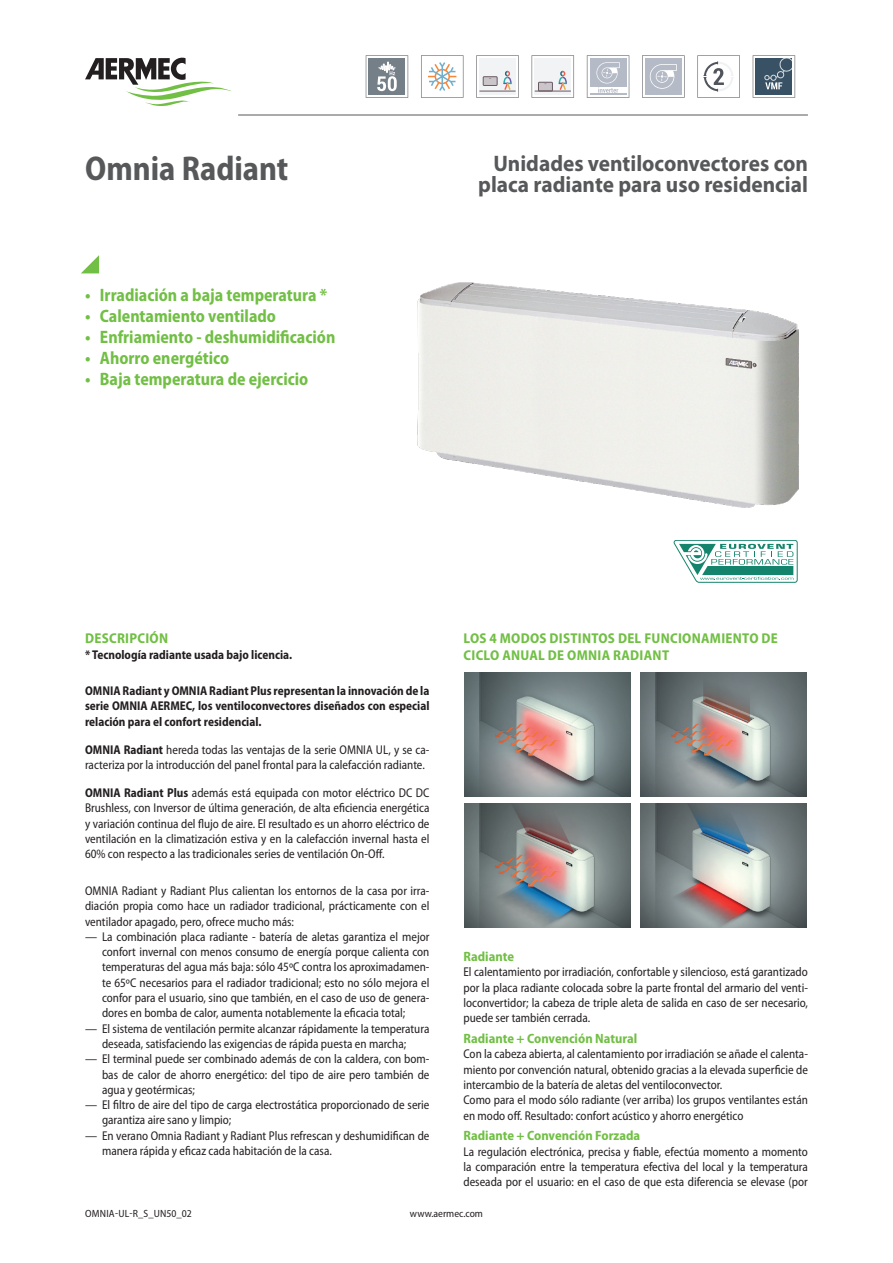
<style>
.page{position:relative;width:893px;height:1263px;background:#fff}
.page>*{position:absolute;margin:0;border:0;box-sizing:border-box;transform-origin:0 0}
.grandezza_es{font:700 semi-condensed 34.5px "Myriad Pro";color:#57585a;scale:.95 1}
.descrizione_es{font:700 22.5px/21px "Myriad Pro";color:#57585a;text-align:right;scale:.95 1}
.t1{font:700 semi-condensed 18px "Myriad Pro";color:#71bf44;scale:.95 1}
.t2{font:700 semi-condensed 14.25px/16.5px "Myriad Pro";letter-spacing:.02em;color:#71bf44}
.t3{font:700 semi-condensed 13.5px "Myriad Pro";color:#71bf44}
.normale_es{font:semi-condensed 12.75px/15.3px "Myriad Pro";color:#231f20;text-align:justify;scale:.95 1}
.normaleInline_es{font:700 semi-condensed 12.75px/15.3px "Myriad Pro";color:#231f20;text-align:justify;scale:.95 1}
.t4{font:semi-condensed 10.5px "Myriad Pro";letter-spacing:.005em;color:#231f20}
.s1{font-weight:700}
</style>
<div class="page">
<svg style="left:81px;top:255px;width:18px;height:18px"></svg>
<img style="left:465px;top:672px;width:166px;height:125px">
<img style="left:641px;top:672px;width:166px;height:125px">
<img style="left:465px;top:803px;width:166px;height:125px">
<img style="left:641px;top:803px;width:166px;height:125px">
<hr style="left:238px;top:115px;width:570px;height:1px;background:#57585a">
<img style="left:417px;top:282px;width:382px;height:226px">
<svg style="left:85px;top:58px;width:147px;height:48px"></svg>
<svg style="left:366px;top:55px;width:42px;height:43px"></svg>
<svg style="left:421px;top:55px;width:42px;height:43px"></svg>
<svg style="left:476px;top:55px;width:43px;height:43px"></svg>
<svg style="left:531px;top:55px;width:43px;height:43px"></svg>
<svg style="left:587px;top:55px;width:42px;height:43px"></svg>
<svg style="left:642px;top:55px;width:43px;height:43px"></svg>
<svg style="left:697px;top:55px;width:43px;height:43px"></svg>
<svg style="left:753px;top:55px;width:42px;height:43px"></svg>
<svg style="left:674px;top:540px;width:123px;height:43px"></svg>
<p class="grandezza_es" style="left:85px;top:146px;width:216px">Omnia Radiant</p>
<p class="descrizione_es" style="left:478px;top:153px;width:348px">Unidades ventiloconvectores con placa radiante para uso residencial</p>
<p class="t1" style="left:85px;top:284px;width:256px">• Irradiación a baja temperatura *</p>
<p class="t1" style="left:85px;top:305px;width:203px">• Calentamiento ventilado</p>
<p class="t1" style="left:85px;top:326px;width:265px">• Enfriamiento - deshumidificación</p>
<p class="t1" style="left:85px;top:347px;width:153px">• Ahorro energético</p>
<p class="t1" style="left:85px;top:368px;width:237px">• Baja temperatura de ejercicio</p>
<p class="t2" style="left:85px;top:630px;width:85px">DESCRIPCIÓN</p>
<p class="normaleInline_es" style="left:85px;top:646px;width:220px">* Tecnología radiante usada bajo licencia.</p>
<p class="normaleInline_es" style="left:85px;top:683px;width:364px">OMNIA Radiant y OMNIA Radiant Plus representan la innovación de la serie OMNIA AERMEC, los ventiloconvectores diseñados con especial relación para el confort residencial.</p>
<p class="normale_es" style="left:85px;top:742px;width:364px"><span class="s1">OMNIA Radiant</span> hereda todas las ventajas de la serie OMNIA UL, y se ca&shy;racteriza por la introducción del panel frontal para la calefacción radiante.</p>
<p class="normale_es" style="left:85px;top:785px;width:364px"><span class="s1">OMNIA Radiant Plus</span> además está equipada con motor eléctrico DC DC Brushless, con Inversor de última generación, de alta eficiencia energética y variación continua del flujo de aire. El resultado es un ahorro eléctrico de ventilación en la climatización estiva y en la calefacción invernal hasta el 60% con respecto a las tradicionales series de ventilación On-Off.</p>
<p class="normale_es" style="left:85px;top:883px;width:364px">OMNIA Radiant y Radiant Plus calientan los entornos de la casa por irra&shy;diación propia como hace un radiador tradicional, prácticamente con el ventilador apagado, pero, ofrece mucho más:</p>
<p class="normale_es" style="left:102px;top:929px;width:346px;text-indent:-17px">— La combinación placa radiante - batería de aletas garantiza el mejor confort invernal con menos consumo de energía porque calienta con temperaturas del agua más baja: sólo 45ºC contra los aproximadamen&shy;te 65ºC necesarios para el radiador tradicional; esto no sólo mejora el confor para el usuario, sino que también, en el caso de uso de genera&shy;dores en bomba de calor, aumenta notablemente la eficacia total;</p>
<p class="normale_es" style="left:85px;top:1020px;width:364px;text-align:center">— El sistema de ventilación permite alcanzar rápidamente la temperatura deseada, satisfaciendo las exigencias de rápida puesta en marcha;</p>
<p class="normale_es" style="left:102px;top:1051px;width:346px;text-indent:-17px">— El terminal puede ser combinado además de con la caldera, con bom&shy;bas de calor de ahorro energético: del tipo de aire pero también de agua y geotérmicas;</p>
<p class="normale_es" style="left:102px;top:1097px;width:346px;text-indent:-17px">— El filtro de aire del tipo de carga electrostática proporcionado de serie garantiza aire sano y limpio;</p>
<p class="normale_es" style="left:102px;top:1127px;width:346px;text-indent:-17px">— En verano Omnia Radiant y Radiant Plus refrescan y deshumidifican de manera rápida y eficaz cada habitación de la casa.</p>
<p class="t2" style="left:464px;top:630px;width:316px">LOS 4 MODOS DISTINTOS DEL FUNCIONAMIENTO DE<br>CICLO ANUAL DE OMNIA RADIANT</p>
<p class="t3" style="left:463px;top:948px;width:52px">Radiante</p>
<p class="normale_es" style="left:463px;top:964px;width:364px">El calentamiento por irradiación, confortable y silencioso, está garantizado por la placa radiante colocada sobre la parte frontal del armario del venti&shy;loconvertidor; la cabeza de triple aleta de salida en caso de ser necesario, puede ser también cerrada.</p>
<p class="t3" style="left:463px;top:1030px;width:175px">Radiante + Convención Natural</p>
<p class="normale_es" style="left:463px;top:1046px;width:364px">Con la cabeza abierta, al calentamiento por irradiación se añade el calenta&shy;miento por convención natural, obtenido gracias a la elevada superficie de intercambio de la batería de aletas del ventiloconvector.</p>
<p class="normale_es" style="left:463px;top:1092px;width:364px">Como para el modo sólo radiante (ver arriba) los grupos ventilantes están en modo off. Resultado: confort acústico y ahorro energético</p>
<p class="t3" style="left:463px;top:1127px;width:178px">Radiante + Convención Forzada</p>
<p class="normale_es" style="left:463px;top:1143px;width:364px">La regulación electrónica, precisa y fiable, efectúa momento a momento la comparación entre la temperatura efectiva del local y la temperatura deseada por el usuario: en el caso de que esta diferencia se elevase (por</p>
<p class="t4" style="left:85px;top:1207px;width:108px">OMNIA-UL-R_S_UN50_02</p>
<p class="t4" style="left:410px;top:1207px;width:75px">www.aermec.com</p>
</div>
